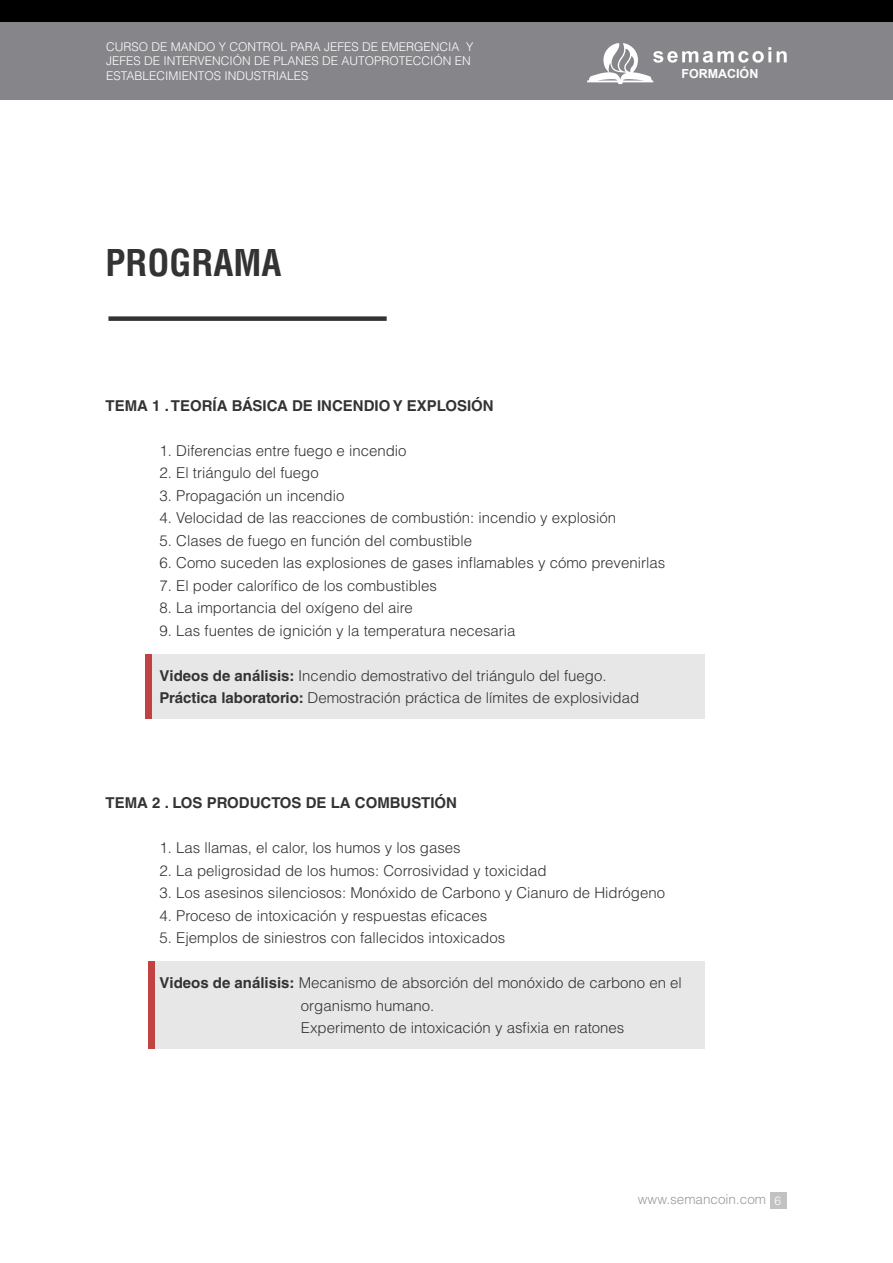
<style>
.page{position:relative;width:893px;height:1263px;background:#fff}
.page>*{position:absolute;margin:0;border:0;box-sizing:border-box;transform-origin:0 0}
.t1{font:700 condensed 36px "Helvetica LT Std";color:#333}
.t2{font:300 15px/22.5px "Helvetica LT Std";color:#333}
.t3{font:700 15px "Helvetica LT Std";color:#333}
.t4{font:300 13.5px "Helvetica LT Std";color:#999}
.t5{font:700 12.45px "Arial";color:#fff}
.t6{font:300 12px/14.4px "Helvetica LT Std";color:#fff}
.s1{font-weight:700}
.s2{font-size:12px;color:#fff}
</style>
<div class="page">
<div style="left:148px;top:961px;width:557px;height:87px;background:#e7e7e7"></div>
<div style="left:148px;top:654px;width:557px;height:64px;background:#e7e7e7"></div>
<div style="left:0;top:22px;width:893px;height:78px;background:#868589"></div>
<div style="left:0;top:0;width:893px;height:21px;background:#000"></div>
<div style="left:145px;top:654px;width:6px;height:64px;background:#c24141"></div>
<div style="left:148px;top:961px;width:6px;height:87px;background:#c24141"></div>
<div style="left:108px;top:316px;width:279px;height:5px;background:#333"></div>
<svg style="left:777px;top:51px;width:10px;height:11px"></svg>
<svg style="left:587px;top:43px;width:184px;height:41px"></svg>
<div style="left:770px;top:1192px;width:17px;height:17px;background:#c2c2c2"></div>
<p class="t6" style="left:106px;top:39px;width:369px">CURSO DE MANDO Y CONTROL PARA JEFES DE EMERGENCIA Y<br>JEFES DE INTERVENCIÓN DE PLANES DE AUTOPROTECCIÓN EN<br>ESTABLECIMIENTOS INDUSTRIALES</p>
<p class="t5" style="left:681px;top:65px;width:78px">FORMACIÓN</p>
<h1 class="t1" style="left:105px;top:240px;width:178px">PROGRAMA</h1>
<p class="t3" style="left:105px;top:396px;width:390px">TEMA 1 . TEORÍA BÁSICA DE INCENDIO Y EXPLOSIÓN</p>
<p class="t2" style="left:159px;top:439px;width:249px">1. Diferencias entre fuego e incendio</p>
<p class="t2" style="left:159px;top:462px;width:161px">2. El triángulo del fuego</p>
<p class="t2" style="left:159px;top:484px;width:186px">3. Propagación un incendio</p>
<p class="t2" style="left:159px;top:507px;width:458px">4. Velocidad de las reacciones de combustión: incendio y explosión</p>
<p class="t2" style="left:159px;top:529px;width:314px">5. Clases de fuego en función del combustible</p>
<p class="t2" style="left:159px;top:552px;width:507px">6. Como suceden las explosiones de gases inflamables y cómo prevenirlas</p>
<p class="t2" style="left:159px;top:574px;width:279px">7. El poder calorífico de los combustibles</p>
<p class="t2" style="left:159px;top:597px;width:255px">8. La importancia del oxígeno del aire</p>
<p class="t2" style="left:159px;top:619px;width:357px">9. Las fuentes de ignición y la temperatura necesaria</p>
<p class="t2" style="left:159px;top:664px;width:481px"><span class="s1">Videos de análisis:</span> Incendio demostrativo del triángulo del fuego.<br><span class="s1">Práctica laboratorio:</span> Demostración práctica de límites de explosividad</p>
<p class="t3" style="left:105px;top:794px;width:353px">TEMA 2 . LOS PRODUCTOS DE LA COMBUSTIÓN</p>
<p class="t2" style="left:159px;top:837px;width:303px">1. Las llamas, el calor, los humos y los gases</p>
<p class="t2" style="left:159px;top:859px;width:389px">2. La peligrosidad de los humos: Corrosividad y toxicidad</p>
<p class="t2" style="left:159px;top:882px;width:507px">3. Los asesinos silenciosos: Monóxido de Carbono y Cianuro de Hidrógeno</p>
<p class="t2" style="left:159px;top:904px;width:329px">4. Proceso de intoxicación y respuestas eficaces</p>
<p class="t2" style="left:159px;top:927px;width:347px">5. Ejemplos de siniestros con fallecidos intoxicados</p>
<p class="t2" style="left:301px;top:972px;width:383px;text-indent:-141px"><span class="s1">Videos de análisis:</span> Mecanismo de absorción del monóxido de carbono en el organismo humano.<br>Experimento de intoxicación y asfixia en ratones</p>
<p class="t4" style="left:638px;top:1191px;width:145px">www.semancoin.com <span class="s2">6</span></p>
</div>
